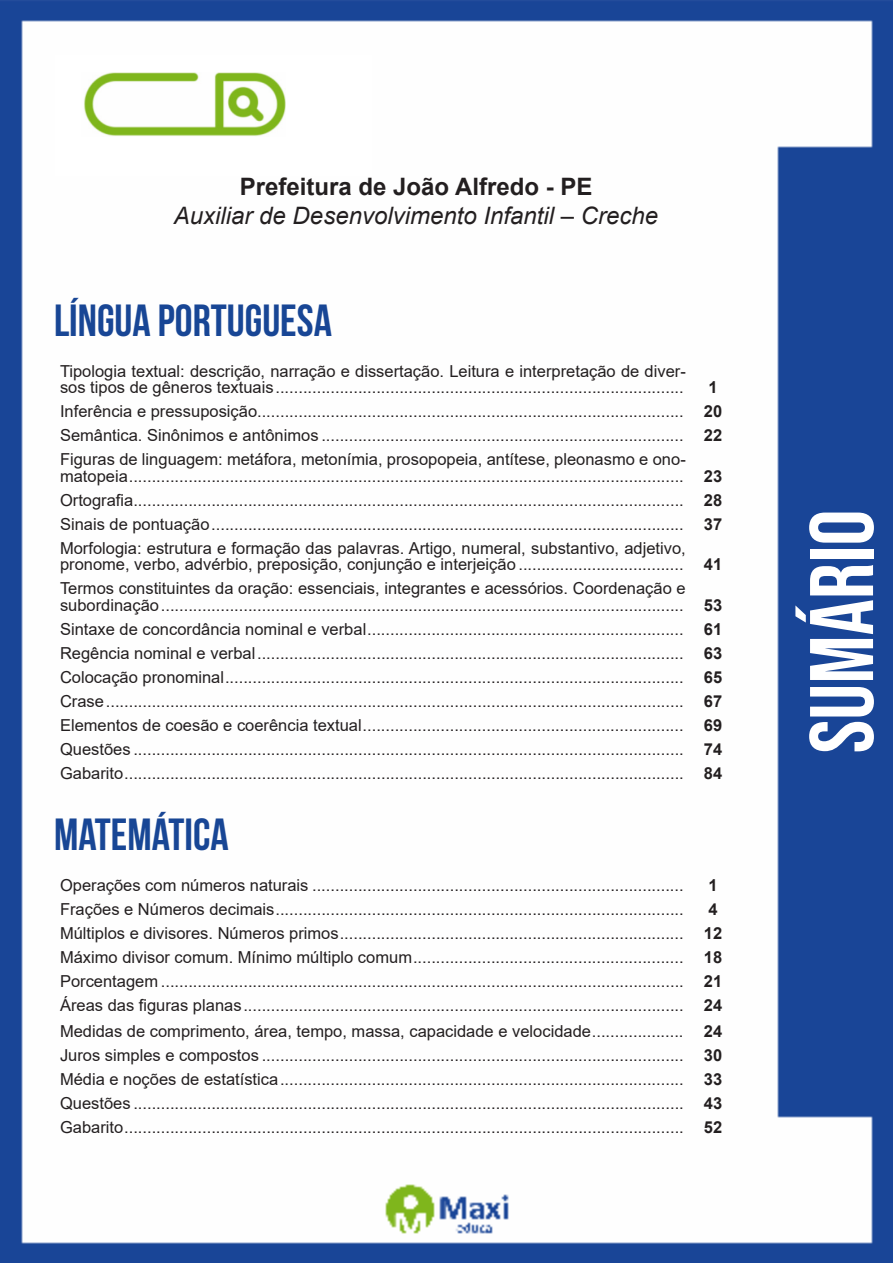
<style>
.page{position:relative;width:893px;height:1263px;background:#fff}
.page>*{position:absolute;margin:0;border:0;box-sizing:border-box;transform-origin:0 0}
.t1{font:90px "Bebas Neue";color:#fff}
.t2{font:700 45px "Bebas Neue";color:#184695}
.CENTRALIZAR{font:italic 24px "Arial";color:#231f20}
.t3{font:700 24px "Arial";color:#231f20}
.ALTERNATIVAS{font:16.5px/16.5px "Arial";color:#231f20}
.INDICE{font:700 16.5px "Arial";color:#231f20}
.TITULO_DE_LEI{font:700 16.5px "Arial";color:#231f20}
</style>
<div class="page">
<img style="left:0;top:0;width:893px;height:1263px">
<div style="left:55px;top:55px;width:317px;height:121px;background:#fff"></div>
<img style="left:84px;top:72px;width:201px;height:64px">
<p class="t3" style="left:240px;top:170px;width:354px">Prefeitura de João Alfredo - PE</p>
<p class="CENTRALIZAR" style="left:174px;top:200px;width:486px">Auxiliar de Desenvolvimento Infantil – Creche</p>
<p class="t2" style="left:54px;top:295px;width:279px">LÍNGUA PORTUGUESA</p>
<p class="ALTERNATIVAS" style="left:60px;top:363px;width:627px">Tipologia textual: descrição, narração e dissertação. Leitura e interpretação de diver&shy;sos tipos de gêneros textuais.........................................................................................</p>
<p class="INDICE" style="left:708px;top:376px;width:11px">1</p>
<p class="ALTERNATIVAS" style="left:60px;top:403px;width:625px">Inferência e pressuposição.............................................................................................</p>
<p class="TITULO_DE_LEI" style="left:704px;top:400px;width:20px">20</p>
<p class="ALTERNATIVAS" style="left:60px;top:427px;width:625px">Semântica. Sinônimos e antônimos ...............................................................................</p>
<p class="INDICE" style="left:704px;top:424px;width:20px">22</p>
<p class="ALTERNATIVAS" style="left:60px;top:451px;width:627px">Figuras de linguagem: metáfora, metonímia, prosopopeia, antítese, pleonasmo e ono&shy;matopeia.........................................................................................................................</p>
<p class="INDICE" style="left:704px;top:464px;width:20px">23</p>
<p class="ALTERNATIVAS" style="left:60px;top:492px;width:625px">Ortografia........................................................................................................................</p>
<p class="INDICE" style="left:704px;top:488px;width:20px">28</p>
<p class="ALTERNATIVAS" style="left:60px;top:516px;width:625px">Sinais de pontuação.......................................................................................................</p>
<p class="INDICE" style="left:704px;top:512px;width:20px">37</p>
<p class="ALTERNATIVAS" style="left:60px;top:540px;width:627px">Morfologia: estrutura e formação das palavras. Artigo, numeral, substantivo, adjetivo, pronome, verbo, advérbio, preposição, conjunção e interjeição ....................................</p>
<p class="INDICE" style="left:704px;top:553px;width:20px">41</p>
<p class="ALTERNATIVAS" style="left:60px;top:580px;width:627px">Termos constituintes da oração: essenciais, integrantes e acessórios. Coordenação e subordinação..................................................................................................................</p>
<p class="INDICE" style="left:704px;top:593px;width:20px">53</p>
<p class="ALTERNATIVAS" style="left:60px;top:621px;width:625px">Sintaxe de concordância nominal e verbal.....................................................................</p>
<p class="INDICE" style="left:704px;top:617px;width:20px">61</p>
<p class="ALTERNATIVAS" style="left:60px;top:645px;width:625px">Regência nominal e verbal.............................................................................................</p>
<p class="INDICE" style="left:704px;top:641px;width:20px">63</p>
<p class="ALTERNATIVAS" style="left:60px;top:669px;width:625px">Colocação pronominal....................................................................................................</p>
<p class="INDICE" style="left:704px;top:665px;width:20px">65</p>
<p class="ALTERNATIVAS" style="left:60px;top:693px;width:625px">Crase..............................................................................................................................</p>
<p class="INDICE" style="left:704px;top:689px;width:20px">67</p>
<p class="ALTERNATIVAS" style="left:60px;top:717px;width:625px">Elementos de coesão e coerência textual......................................................................</p>
<p class="INDICE" style="left:704px;top:713px;width:20px">69</p>
<p class="ALTERNATIVAS" style="left:60px;top:741px;width:625px">Questões ........................................................................................................................</p>
<p class="INDICE" style="left:704px;top:737px;width:20px">74</p>
<p class="ALTERNATIVAS" style="left:60px;top:765px;width:625px">Gabarito..........................................................................................................................</p>
<p class="INDICE" style="left:704px;top:761px;width:20px">84</p>
<p class="t2" style="left:54px;top:810px;width:176px">MATEMÁTICA</p>
<p class="ALTERNATIVAS" style="left:60px;top:877px;width:625px">Operações com números naturais .................................................................................</p>
<p class="INDICE" style="left:708px;top:874px;width:11px">1</p>
<p class="ALTERNATIVAS" style="left:60px;top:901px;width:625px">Frações e Números decimais.........................................................................................</p>
<p class="INDICE" style="left:708px;top:898px;width:11px">4</p>
<p class="ALTERNATIVAS" style="left:60px;top:925px;width:625px">Múltiplos e divisores. Números primos...........................................................................</p>
<p class="INDICE" style="left:704px;top:922px;width:20px">12</p>
<p class="ALTERNATIVAS" style="left:60px;top:949px;width:625px">Máximo divisor comum. Mínimo múltiplo comum...........................................................</p>
<p class="INDICE" style="left:704px;top:946px;width:20px">18</p>
<p class="ALTERNATIVAS" style="left:60px;top:973px;width:625px">Porcentagem ..................................................................................................................</p>
<p class="INDICE" style="left:704px;top:970px;width:20px">21</p>
<p class="ALTERNATIVAS" style="left:60px;top:997px;width:625px">Áreas das figuras planas................................................................................................</p>
<p class="INDICE" style="left:704px;top:994px;width:20px">24</p>
<p class="ALTERNATIVAS" style="left:60px;top:1022px;width:625px">Medidas de comprimento, área, tempo, massa, capacidade e velocidade....................</p>
<p class="INDICE" style="left:704px;top:1019px;width:20px">24</p>
<p class="ALTERNATIVAS" style="left:60px;top:1046px;width:625px">Juros simples e compostos ............................................................................................</p>
<p class="INDICE" style="left:704px;top:1043px;width:20px">30</p>
<p class="ALTERNATIVAS" style="left:60px;top:1070px;width:625px">Média e noções de estatística........................................................................................</p>
<p class="INDICE" style="left:704px;top:1067px;width:20px">33</p>
<p class="ALTERNATIVAS" style="left:60px;top:1094px;width:625px">Questões ........................................................................................................................</p>
<p class="INDICE" style="left:704px;top:1091px;width:20px">43</p>
<p class="ALTERNATIVAS" style="left:60px;top:1118px;width:625px">Gabarito..........................................................................................................................</p>
<p class="INDICE" style="left:704px;top:1115px;width:20px">52</p>
<h1 class="t1" style="left:791px;top:753px;width:245px;rotate:-90deg">sumário</h1>
</div>
